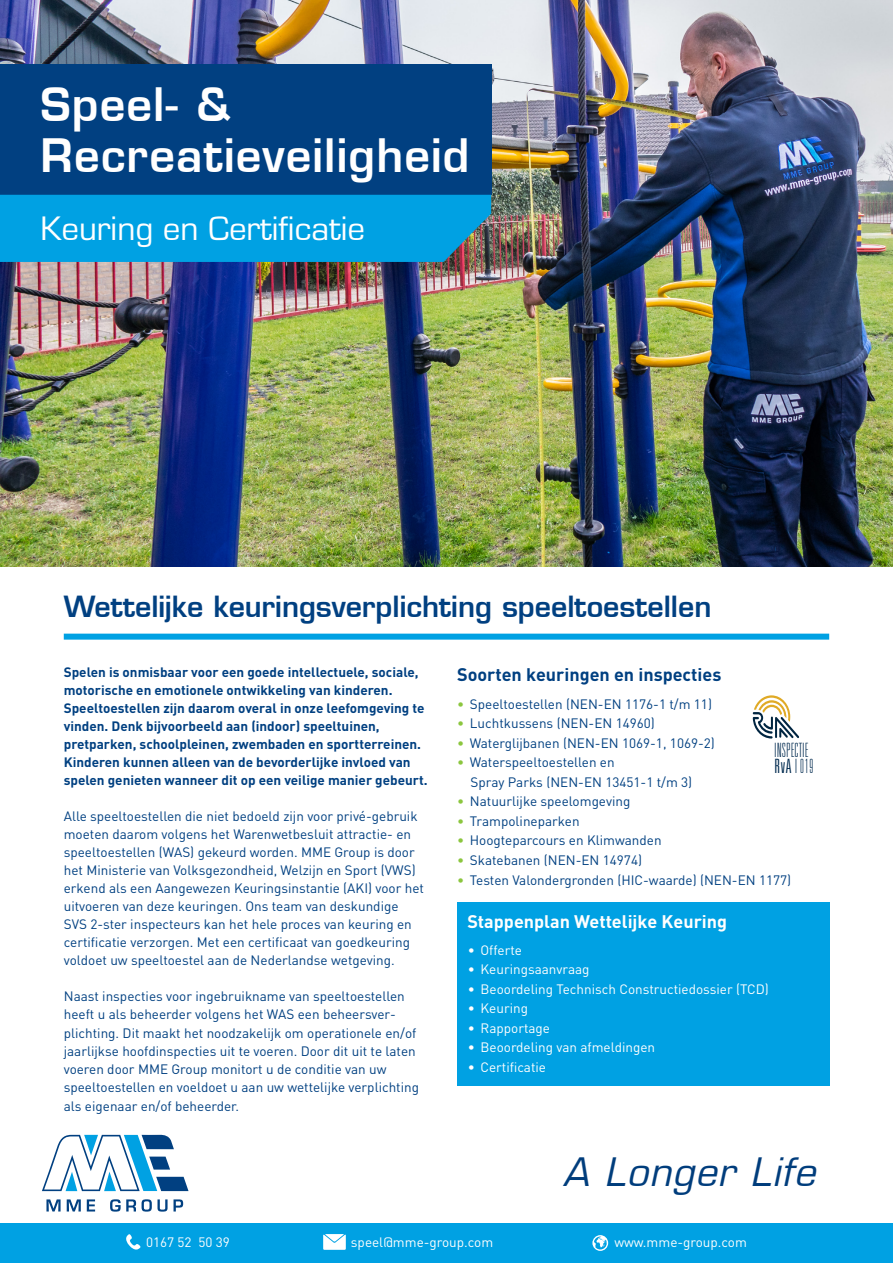
<style>
.page{position:relative;width:893px;height:1263px;background:#fff}
.page>*{position:absolute;margin:0;border:0;box-sizing:border-box;transform-origin:0 0}
.t1{font:600 45px "Eurostile LT";letter-spacing:.025em;color:#fff}
.t2{font:italic 38.25px "Eurostile LT";letter-spacing:.025em;color:#003d7c}
.t3{font:35.1px "Eurostile";color:#fff}
.titel_Eurostile_19{font:600 28.5px "Eurostile LT";color:#014081}
.t4{font:19.8px/16.8px "Univers LT Thin Ultra Condens";letter-spacing:.04em;color:#002a4f;scale:.87 1}
.t5{font:700 18px "DIN Pro";color:#014081}
.t6{font:700 18px "DIN Pro";color:#fff}
.t7{font:13.5px/18px "DIN Pro";color:#014081}
.t8{font:700 13.5px/18px "DIN Pro";color:#014081}
.t9{font:13.5px "DIN Pro";color:#fff}
.s1{color:#8bc63e}
.s2{font-family:"Univers LT Light Ultra Conden"}
</style>
<div class="page">
<img style="left:0;top:0;width:893px;height:566px">
<div style="left:0;top:64px;width:491px;height:131px;background:#014081"></div>
<div style="left:0;top:195px;width:491px;height:67px;background:#00a1e3"></div>
<div style="left:64px;top:634px;width:765px;height:6px;background:#00a1e3"></div>
<svg style="left:42px;top:1135px;width:147px;height:56px"></svg>
<svg style="left:46px;top:1199px;width:15px;height:12px"></svg>
<svg style="left:67px;top:1199px;width:14px;height:12px"></svg>
<svg style="left:87px;top:1199px;width:8px;height:12px"></svg>
<svg style="left:110px;top:1199px;width:26px;height:12px"></svg>
<svg style="left:142px;top:1199px;width:26px;height:12px"></svg>
<svg style="left:174px;top:1199px;width:9px;height:12px"></svg>
<div style="left:457px;top:902px;width:372px;height:184px;background:#00a1e3"></div>
<div style="left:0;top:1223px;width:893px;height:40px;background:#00a1e3"></div>
<svg style="left:126px;top:1234px;width:14px;height:15px"></svg>
<svg style="left:592px;top:1235px;width:16px;height:16px"></svg>
<svg style="left:323px;top:1234px;width:23px;height:16px"></svg>
<svg style="left:753px;top:695px;width:46px;height:43px"></svg>
<p class="t1" style="left:40px;top:76px;width:192px">Speel- &amp;</p>
<p class="t1" style="left:40px;top:127px;width:431px">Recreatieveiligheid</p>
<p class="t3" style="left:40px;top:210px;width:326px">Keuring en Certificatie</p>
<p class="titel_Eurostile_19" style="left:64px;top:588px;width:649px">Wettelijke keuringsverplichting speeltoestellen</p>
<p class="t8" style="left:64px;top:663px;width:362px">Spelen is onmisbaar voor een goede intellectuele, sociale, motorische en emotionele ontwikkeling van kinderen.<br>Speeltoestellen zijn daarom overal in onze leefomgeving te vinden. Denk bijvoorbeeld aan (indoor) speeltuinen,</p>
<p class="t8" style="left:64px;top:735px;width:365px">pretparken, schoolpleinen, zwembaden en sportterreinen.<br>Kinderen kunnen alleen van de bevorderlijke invloed van spelen genieten wanneer dit op een veilige manier gebeurt.</p>
<p class="t7" style="left:64px;top:807px;width:362px">Alle speeltoestellen die niet bedoeld zijn voor privé-gebruik moeten daarom volgens het Warenwetbesluit attractie- en speeltoestellen (WAS) gekeurd worden. MME Group is door het Ministerie van Volksgezondheid, Welzijn en Sport (VWS) erkend als een Aangewezen Keuringsinstantie (AKI) voor het uitvoeren van deze keuringen. Ons team van deskundige</p>
<p class="t7" style="left:64px;top:915px;width:350px">SVS 2-ster inspecteurs kan het hele proces van keuring en certificatie verzorgen. Met een certificaat van goedkeuring voldoet uw speeltoestel aan de Nederlandse wetgeving.</p>
<p class="t7" style="left:64px;top:987px;width:343px">Naast inspecties voor ingebruikname van speeltoestellen heeft u als beheerder volgens het WAS een beheersver-</p>
<p class="t7" style="left:64px;top:1023px;width:354px;text-align:justify">plichting. Dit maakt het noodzakelijk om operationele en/of jaarlijkse hoofdinspecties uit te voeren. Door dit uit te laten voeren door MME Group monitort u de conditie van uw</p>
<p class="t7" style="left:64px;top:1076px;width:357px;line-height:19.5px">speeltoestellen en voeldoet u aan uw wettelijke verplichting als eigenaar en/of beheerder.</p>
<p class="t5" style="left:457px;top:662px;width:266px">Soorten keuringen en inspecties</p>
<p class="t7" style="left:457px;top:694px;width:256px"><span class="s1">•</span> Speeltoestellen (NEN-EN 1176-1 t/m 11)</p>
<p class="t7" style="left:457px;top:714px;width:199px"><span class="s1">•</span> Luchtkussens (NEN-EN 14960)</p>
<p class="t7" style="left:457px;top:733px;width:259px"><span class="s1">•</span> Waterglijbanen (NEN-EN 1069-1, 1069-2)</p>
<p class="t7" style="left:457px;top:753px;width:159px"><span class="s1">•</span> Waterspeeltoestellen en</p>
<p class="t7" style="left:471px;top:772px;width:223px">Spray Parks (NEN-EN 13451-1 t/m 3)</p>
<p class="t7" style="left:457px;top:792px;width:175px"><span class="s1">•</span> Natuurlijke speelomgeving</p>
<p class="t7" style="left:457px;top:811px;width:124px"><span class="s1">•</span> Trampolineparken</p>
<p class="t7" style="left:457px;top:831px;width:206px"><span class="s1">•</span> Hoogteparcours en Klimwanden</p>
<p class="t7" style="left:457px;top:850px;width:186px"><span class="s1">•</span> Skatebanen (NEN-EN 14974)</p>
<p class="t7" style="left:457px;top:870px;width:336px"><span class="s1">•</span> Testen Valondergronden (HIC-waarde) (NEN-EN 1177)</p>
<p class="t4" style="left:774px;top:741px;width:46px">INSPECTIE<br><span class="s2">RvA</span> I 019</p>
<p class="t6" style="left:467px;top:909px;width:261px">Stappenplan Wettelijke Keuring</p>
<p class="t9" style="left:468px;top:940px;width:56px">• Offerte</p>
<p class="t9" style="left:468px;top:960px;width:123px">• Keuringsaanvraag</p>
<p class="t9" style="left:468px;top:979px;width:303px">• Beoordeling Technisch Constructiedossier (TCD)</p>
<p class="t9" style="left:468px;top:999px;width:62px">• Keuring</p>
<p class="t9" style="left:468px;top:1018px;width:84px">• Rapportage</p>
<p class="t9" style="left:468px;top:1038px;width:189px">• Beoordeling van afmeldingen</p>
<p class="t9" style="left:468px;top:1057px;width:80px">• Certificatie</p>
<p class="t2" style="left:563px;top:1149px;width:254px">A Longer Life</p>
<p class="t9" style="left:146px;top:1233px;width:85px">0167 52 50 39</p>
<p class="t9" style="left:351px;top:1233px;width:144px">speel@mme-group.com</p>
<p class="t9" style="left:614px;top:1233px;width:134px">www.mme-group.com</p>
</div>
